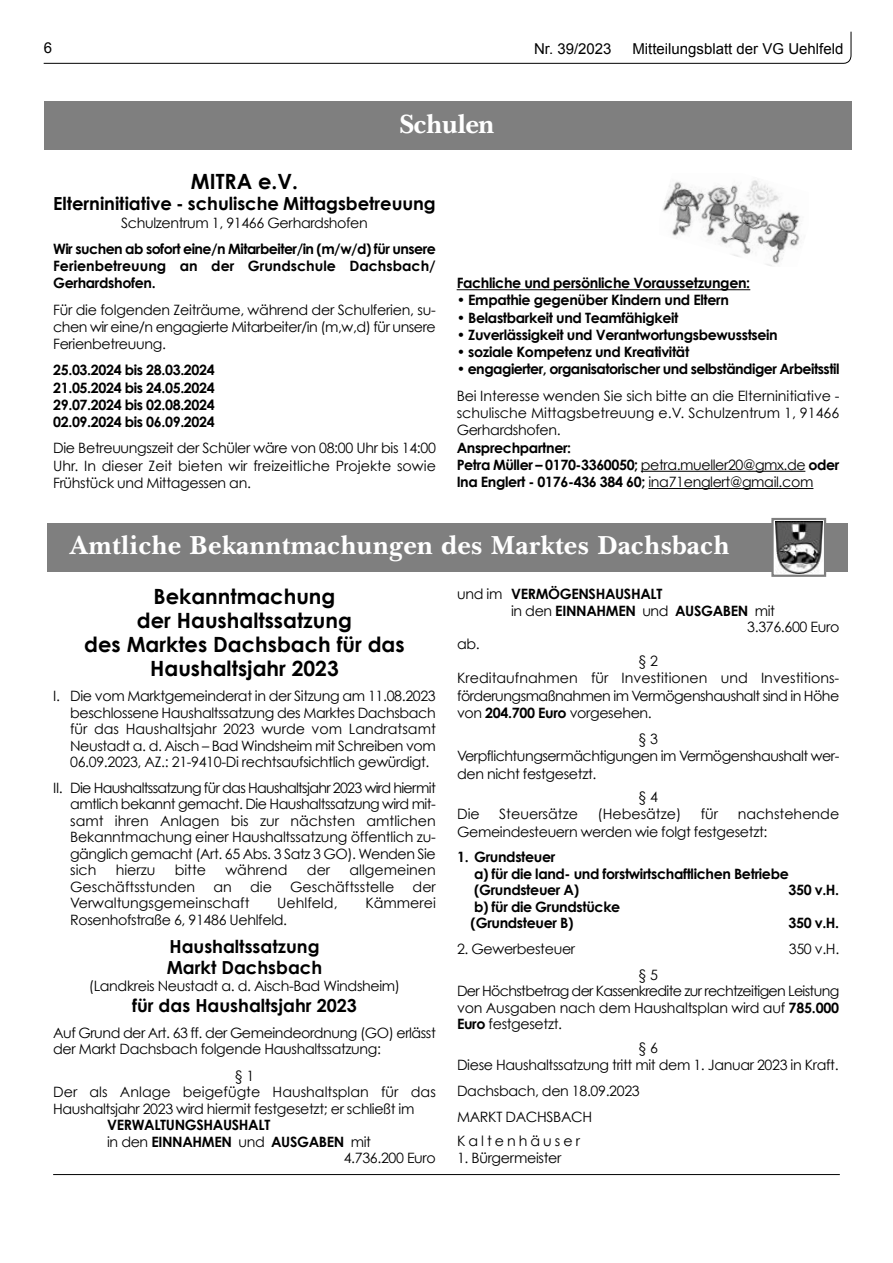
<style>
.page{position:relative;width:893px;height:1263px;background:#fff}
.page>*{position:absolute;margin:0;border:0;box-sizing:border-box;transform-origin:0 0}
.t1{font:700 27px "Baskerville BT";letter-spacing:-.025em;color:#fff}
.t2{font:700 26.7px "Baskerville BT";color:#fff}
.t3{font:700 21px/24px "Century Gothic";color:#000;text-align:center}
.t4{font:700 18px/21px "Century Gothic";color:#000}
.t5{font:15px "Arial";color:#000}
.t6{font:14.25px/16.5px "Century Gothic";letter-spacing:-.025em;color:#000;text-align:justify}
.t7{font:700 14.25px/17.2px "Century Gothic";letter-spacing:-.025em;color:#000}
.t8{font:14.25px "Century Gothic";color:#000}
.t9{font:14.25px/16.5px "Century Gothic";letter-spacing:-.05em;color:#000}
.s1{font-weight:400}
.s2{font-weight:700}
</style>
<div class="page">
<svg style="left:43px;top:31px;width:809px;height:33px"></svg>
<hr style="left:53px;top:1174px;width:787px;height:1px;background:#000">
<div style="left:44px;top:101px;width:808px;height:49px;background:#7f7f7f"></div>
<hr style="left:457px;top:289px;width:293px;height:1px;background:#000">
<hr style="left:641px;top:471px;width:164px;height:1px;background:#000">
<hr style="left:648px;top:488px;width:165px;height:1px;background:#000">
<img style="left:662px;top:180px;width:138px;height:86px">
<div style="left:47px;top:523px;width:800px;height:49px;background:#7f7f7f"></div>
<svg style="left:774px;top:521px;width:49px;height:53px"></svg>
<div style="left:771px;top:518px;width:55px;height:59px;border:2px solid #7f7f7f"></div>
<img style="left:775px;top:522px;width:47px;height:51px">
<p class="t5" style="left:44px;top:42px;width:10px">6</p>
<p class="t5" style="left:534px;top:43px;width:79px">Nr. 39/2023</p>
<p class="t5" style="left:632px;top:43px;width:212px">Mitteilungsblatt der VG Uehlfeld</p>
<h1 class="t1" style="left:399px;top:113px;width:97px">Schulen</h1>
<h3 class="t3" style="left:191px;top:171px;width:109px">MITRA e.V.</h3>
<p class="t4" style="left:53px;top:195px;width:384px">Elterninitiative - schulische Mittagsbetreuung</p>
<p class="t6" style="left:121px;top:215px;width:248px">Schulzentrum 1, 91466 Gerhardshofen</p>
<p class="t7" style="left:53px;top:241px;width:384px;text-align:justify">Wir suchen ab sofort eine/n Mitarbeiter/in (m/w/d) f¸r unsere Ferienbetreuung an der Grundschule Dachsbach/ Gerhardshofen.</p>
<p class="t6" style="left:53px;top:302px;width:384px;line-height:17.2px">F¸r die folgenden Zeitr‰ume, w‰hrend der Schulferien, su&shy;chen wir eine/n engagierte Mitarbeiter/in (m,w,d) f¸r unsere Ferienbetreuung.</p>
<p class="t7" style="left:53px;top:363px;width:163px;text-align:justify">25.03.2024 bis 28.03.2024<br>21.05.2024 bis 24.05.2024<br>29.07.2024 bis 02.08.2024<br>02.09.2024 bis 06.09.2024</p>
<p class="t6" style="left:53px;top:441px;width:384px;line-height:17.2px">Die Betreuungszeit der Sch¸ler w‰re von 08:00 Uhr bis 14:00<br>Uhr. In dieser Zeit bieten wir freizeitliche Projekte sowie Fr¸hst¸ck und Mittagessen an.</p>
<p class="t7" style="left:457px;top:276px;width:384px">Fachliche und persˆnliche Voraussetzungen:<br>ï Empathie gegen¸ber Kindern und Eltern<br>ï Belastbarkeit und Teamf‰higkeit<br>ï Zuverl‰ssigkeit und Verantwortungsbewusstsein<br>ï soziale Kompetenz und Kreativit‰t<br>ï engagierter, organisatorischer und selbst‰ndiger Arbeitsstil</p>
<p class="t6" style="left:457px;top:388px;width:384px;line-height:17.2px">Bei Interesse wenden Sie sich bitte an die Elterninitiative - schulische Mittagsbetreuung e.V. Schulzentrum 1, 91466<br>Gerhardshofen.</p>
<p class="t7" style="left:457px;top:440px;width:384px">Ansprechpartner:<br>Petra M¸ller ñ 0170-3360050; <span class="s1">petra.mueller20@gmx.de</span> oder<br>Ina Englert - 0176-436 384 60; <span class="s1">ina71englert@gmail.com</span></p>
<h2 class="t2" style="left:70px;top:535px;width:661px">Amtliche Bekanntmachungen des Marktes Dachsbach</h2>
<h3 class="t3" style="left:84px;top:586px;width:322px">Bekanntmachung<br>der Haushaltssatzung<br>des Marktes Dachsbach f¸r das<br>Haushaltsjahr 2023</h3>
<p class="t6" style="left:70px;top:689px;width:367px;text-indent:-17px">I. Die vom Marktgemeinderat in der Sitzung am 11.08.2023 beschlossene Haushaltssatzung des Marktes Dachsbach f¸r das Haushaltsjahr 2023 wurde vom Landratsamt Neustadt a. d. Aisch ñ Bad Windsheim mit Schreiben vom 06.09.2023, AZ.: 21-9410-Di rechtsaufsichtlich gew¸rdigt.</p>
<p class="t6" style="left:70px;top:780px;width:367px;text-indent:-17px">II. Die Haushaltssatzung f¸r das Haushaltsjahr 2023 wird hiermit amtlich bekannt gemacht. Die Haushaltssatzung wird mit&shy;samt ihren Anlagen bis zur n‰chsten amtlichen Bekanntmachung einer Haushaltssatzung ˆffentlich zu&shy;g‰nglich gemacht (Art. 65 Abs. 3 Satz 3 GO). Wenden Sie sich</p>
<p class="t7" style="left:457px;top:587px;width:207px"><span class="s1">und im</span> VERM÷GENSHAUSHALT</p>
<p class="t7" style="left:511px;top:603px;width:265px"><span class="s1">in den</span> EINNAHMEN <span class="s1">und</span> AUSGABEN <span class="s1">mit</span></p>
<p class="t6" style="left:747px;top:620px;width:94px">3.376.600 Euro</p>
<p class="t6" style="left:457px;top:636px;width:24px">ab.</p>
<p class="t6" style="left:638px;top:654px;width:21px">ß 2</p>
<p class="t8" style="left:457px;top:672px;width:384px">Kreditaufnahmen f¸r Investitionen und Investitions -</p>
<p class="t6" style="left:457px;top:688px;width:384px">fˆrderungsmaflnahmen im Vermˆgenshaushalt sind in Hˆhe</p>
<p class="t6" style="left:457px;top:706px;width:196px">von <span class="s2">204.700 Euro</span> vorgesehen.</p>
<p class="t6" style="left:457px;top:731px;width:384px;line-height:17.2px;text-align:left;text-indent:181px">ß 3<br>Verpflichtungserm‰chtigungen im Vermˆgenshaushalt wer&shy;den nicht festgesetzt.</p>
<p class="t6" style="left:638px;top:790px;width:21px">ß 4</p>
<p class="t6" style="left:457px;top:807px;width:24px">Die</p>
<p class="t8" style="left:499px;top:808px;width:80px">Steuers‰tze</p>
<p class="t8" style="left:597px;top:808px;width:85px">(Hebes‰tze)</p>
<p class="t6" style="left:701px;top:807px;width:19px">f¸r</p>
<p class="t6" style="left:457px;top:806px;width:384px;line-height:17.2px;text-indent:281px">nachstehende<br>Gemeindesteuern werden wie folgt festgesetzt:</p>
<p class="t7" style="left:474px;top:850px;width:316px;line-height:16.5px;text-indent:-17px">1. Grundsteuer<br>a) f¸r die land- und forstwirtschaftlichen Betriebe (Grundsteuer A)</p>
<p class="t6" style="left:116px;top:863px;width:41px">hierzu</p>
<p class="t6" style="left:175px;top:863px;width:33px">bitte</p>
<p class="t6" style="left:225px;top:863px;width:64px">w‰hrend</p>
<p class="t6" style="left:307px;top:863px;width:25px">der</p>
<p class="t8" style="left:349px;top:864px;width:88px">allgemeinen</p>
<p class="t8" style="left:70px;top:880px;width:127px">Gesch‰ftsstunden</p>
<p class="t6" style="left:213px;top:879px;width:20px">an</p>
<p class="t6" style="left:250px;top:879px;width:23px">die</p>
<p class="t8" style="left:290px;top:880px;width:106px">Gesch‰ftsstelle</p>
<p class="t6" style="left:413px;top:879px;width:25px">der</p>
<p class="t8" style="left:70px;top:897px;width:181px">Verwaltungsgemeinschaft</p>
<p class="t8" style="left:277px;top:897px;width:62px">Uehlfeld,</p>
<p class="t6" style="left:365px;top:896px;width:72px">K‰mmerei</p>
<p class="t6" style="left:70px;top:912px;width:218px">Rosenhofstrafle 6, 91486 Uehlfeld.</p>
<p class="t4" style="left:167px;top:938px;width:157px">Haushaltssatzung<br>Markt Dachsbach</p>
<p class="t6" style="left:89px;top:979px;width:313px">(Landkreis Neustadt a. d. Aisch-Bad Windsheim)</p>
<p class="t4" style="left:132px;top:997px;width:227px">f¸r das Haushaltsjahr 2023</p>
<p class="t6" style="left:53px;top:1026px;width:384px">Auf Grund der Art. 63 ff. der Gemeindeordnung (GO) erl‰sst der Markt Dachsbach folgende Haushaltssatzung:</p>
<p class="t6" style="left:53px;top:1068px;width:384px;text-align:left;text-indent:182px">ß 1<br>Der als Anlage beigef¸gte Haushaltsplan f¸r das<br>Haushaltsjahr 2023 wird hiermit festgesetzt; er schlieflt im</p>
<p class="t7" style="left:107px;top:1117px;width:165px">VERWALTUNGSHAUSHALT</p>
<p class="t7" style="left:107px;top:1134px;width:265px"><span class="s1">in den</span> EINNAHMEN <span class="s1">und</span> AUSGABEN <span class="s1">mit</span></p>
<p class="t6" style="left:344px;top:1151px;width:94px">4.736.200 Euro</p>
<p class="t7" style="left:788px;top:882px;width:52px">350 v.H.</p>
<p class="t7" style="left:471px;top:899px;width:151px;line-height:16.5px">b) f¸r die Grundst¸cke (Grundsteuer B)</p>
<p class="t7" style="left:788px;top:915px;width:52px">350 v.H.</p>
<p class="t6" style="left:457px;top:942px;width:120px">2. Gewerbesteuer</p>
<p class="t6" style="left:789px;top:942px;width:52px">350 v.H.</p>
<p class="t9" style="left:457px;top:967px;width:384px;text-indent:181px">ß 5<br>Der Hˆchstbetrag der Kassenkredite zur rechtzeitigen Leistung von Ausgaben nach dem Haushaltsplan wird auf <span class="s2">785.000<br>Euro</span> festgesetzt.</p>
<p class="t6" style="left:457px;top:1040px;width:383px;line-height:17.2px;text-align:center">ß 6<br>Diese Haushaltssatzung tritt mit dem 1. Januar 2023 in Kraft.</p>
<p class="t6" style="left:457px;top:1079px;width:184px;line-height:26.2px">Dachsbach, den 18.09.2023<br>MARKT DACHSBACH</p>
<p class="t6" style="left:457px;top:1133px;width:124px">K a l t e n h ‰ u s e r</p>
<p class="t6" style="left:457px;top:1150px;width:106px">1. B¸rgermeister</p>
</div>
